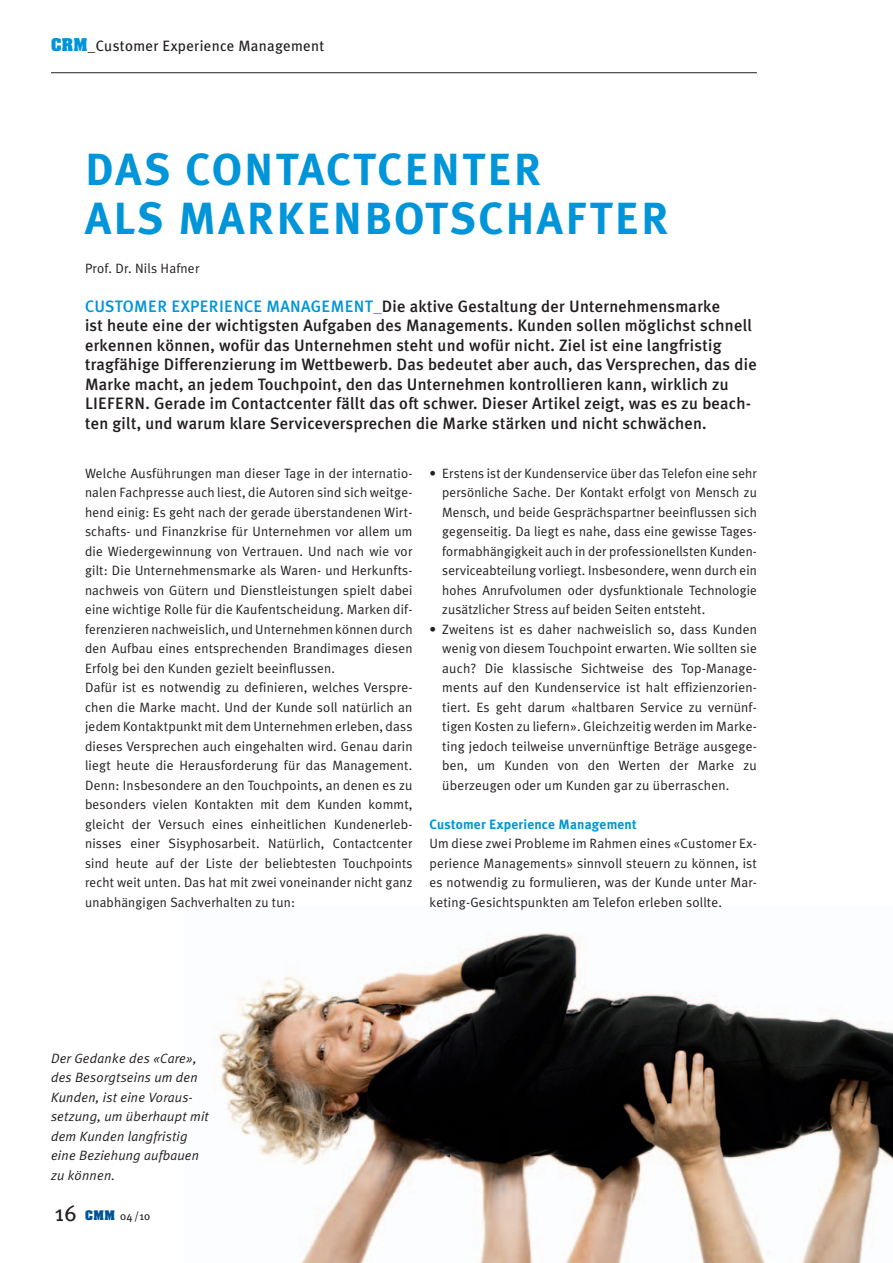
<style>
.page{position:relative;width:893px;height:1263px;background:#fff}
.page>*{position:absolute;margin:0;border:0;box-sizing:border-box;transform-origin:0 0}
.t1{font:700 45px/48.8px "Meta Plus";letter-spacing:.155em;color:#0095d9}
.t2{font:22.5px "Meta Plus";color:#231f20}
.t3{font:500 16.5px/19.5px "Meta Plus";letter-spacing:.015em;color:#231f20}
.t4{font:15px "Meta Plus";letter-spacing:.02em;color:#231f20}
.t5{font:13.5px/19.5px "Meta Plus Normal";letter-spacing:.015em;color:#231f20;text-align:justify}
.t6{font:italic 13.5px/19.5px "Meta Plus Normal";letter-spacing:.015em;color:#231f20}
.t7{font:700 13.5px "Meta Plus";letter-spacing:.015em;color:#0095d9}
.t8{font:11.25px "Meta Plus";color:#231f20}
.s1{font-family:"Aachen";font-weight:700;color:#0095d9}
.s2{color:#0095d9}
.s3{font-family:"Aachen";font-weight:700;color:#005495}
</style>
<div class="page">
<img style="left:218px;top:933px;width:675px;height:330px">
<hr style="left:51px;top:72px;width:706px;height:1px;background:#231f20">
<p class="t4" style="left:51px;top:37px;width:275px"><span class="s1">CRM</span>_Customer Experience Management</p>
<h1 class="t1" style="left:85px;top:145px;width:585px">DAS CONTACTCENTER<br>ALS MARKENBOTSCHAFTER</h1>
<p class="t5" style="left:85px;top:258px;width:116px">Prof. Dr. Nils Hafner</p>
<p class="t3" style="left:85px;top:296px;width:673px"><span class="s2">Custom er Experience Management_</span>Die aktive Gestaltung der U nternehmensmarke<br>ist heute eine der wichtigsten Aufgaben des Managements. Kunden sollen möglichst schnell erkennen können, wofür das U nternehmen steht und wofür nicht. Ziel ist eine langfristig tragfähige Differenzierung im Wettbewerb. Das bedeutet aber auch, das Versprechen, das die Marke macht, an jedem Touchpoint, den das U nternehmen kontrollieren kann, wirklich zu<br>LIE FER N. Gerade im Contactcenter fällt das oft schwer. Dieser Artikel zeigt, was es zu beach&shy;ten gilt, und warum klare Serviceversprechen die Marke stärken und nicht schwächen.</p>
<p class="t5" style="left:85px;top:463px;width:329px;text-align:left">Welche Ausführungen man dieser Tage in der internatio&shy;nalen Fachpresse auch liest, die Autoren sind sich weitge&shy;hend einig: Es geht nach der gerade überstandenen Wirt&shy;schafts- und Finanzkrise für Unternehmen vor allem um die Wiedergewinnung von Vertrauen. Und nach wie vor gilt: Die Unternehmensmarke als Waren- und Herkunfts&shy;nachweis von Gütern und Dienstleistungen spielt dabei eine wichtige Rolle für die Kaufentscheidung. Marken dif&shy;ferenzieren nachweislich, und Unternehmen können durch den Aufbau eines entsprechenden Brandimages diesen Erfolg bei den Kunden gezielt beeinflussen.<br>Dafür ist es notwendig zu definieren, welches Verspre&shy;chen die Marke macht. Und der Kunde soll natürlich an jedem Kontaktpunkt mit dem Unternehmen erleben, dass dieses Versprechen auch eingehalten wird. Genau darin liegt heute die Herausforderung für das Management.<br>Denn: Insbesondere an den Touchpoints, an denen es zu besonders vielen Kontakten mit dem Kunden kommt, gleicht der Versuch eines einheitlichen Kundenerleb&shy;nisses einer Sisyphosarbeit. Natürlich, Contactcenter sind heute auf der Liste der beliebtesten Touchpoints recht weit unten. Das hat mit zwei voneinander nicht ganz unabhängigen Sachverhalten zu tun:</p>
<p class="t5" style="left:442px;top:463px;width:316px;text-indent:-13px">• Erstens ist der Kundenservice über das Telefon eine sehr persönliche Sache. Der Kontakt erfolgt von Mensch zu Mensch, und beide Gesprächspartner beeinflussen sich gegenseitig. Da liegt es nahe, dass eine gewisse Tages&shy;formabhängigkeit auch in der professionellsten Kunden&shy;serviceabteilung vorliegt. Insbesondere, wenn durch ein hohes Anrufvolumen oder dysfunktionale Technologie zusätzlicher Stress auf beiden Seiten entsteht.</p>
<p class="t5" style="left:442px;top:619px;width:316px;text-indent:-13px">• Zweitens ist es daher nachweislich so, dass Kunden wenig von diesem Touchpoint erwarten. Wie sollten sie auch? Die klassische Sichtweise des Top-Manage&shy;ments auf den Kundenservice ist halt effizienzorien&shy;tiert. Es geht darum «haltbaren Service zu vernünf&shy;tigen Kosten zu liefern». Gleichzeitig werden im Marke&shy;ting jedoch teilweise unvernünftige Beträge ausgege&shy;ben, um Kunden von den Werten der Marke zu überzeugen oder um Kunden gar zu überraschen.</p>
<p class="t7" style="left:429px;top:816px;width:209px">CUSTOMER EXPERIENCE MANAGEMENT</p>
<p class="t5" style="left:429px;top:833px;width:329px">Um diese zwei Probleme im Rahmen eines «Customer Ex&shy;perience Managements» sinnvoll steuern zu können, ist es notwendig zu formulieren, was der Kunde unter Mar&shy;keting-Gesichtspunkten am Telefon erleben sollte.</p>
<p class="t6" style="left:51px;top:1048px;width:159px">Der Gedanke des «Care», des Besorgtseins um den<br>Kunden, ist eine Voraus&shy;setzung, um überhaupt mit dem Kunden langfristig eine Beziehung aufbauen zu können.</p>
<h2 class="t2" style="left:55px;top:1200px;width:23px">16</h2>
<p class="t8" style="left:85px;top:1209px;width:67px"><span class="s3">CMM</span> 04 /10</p>
</div>
